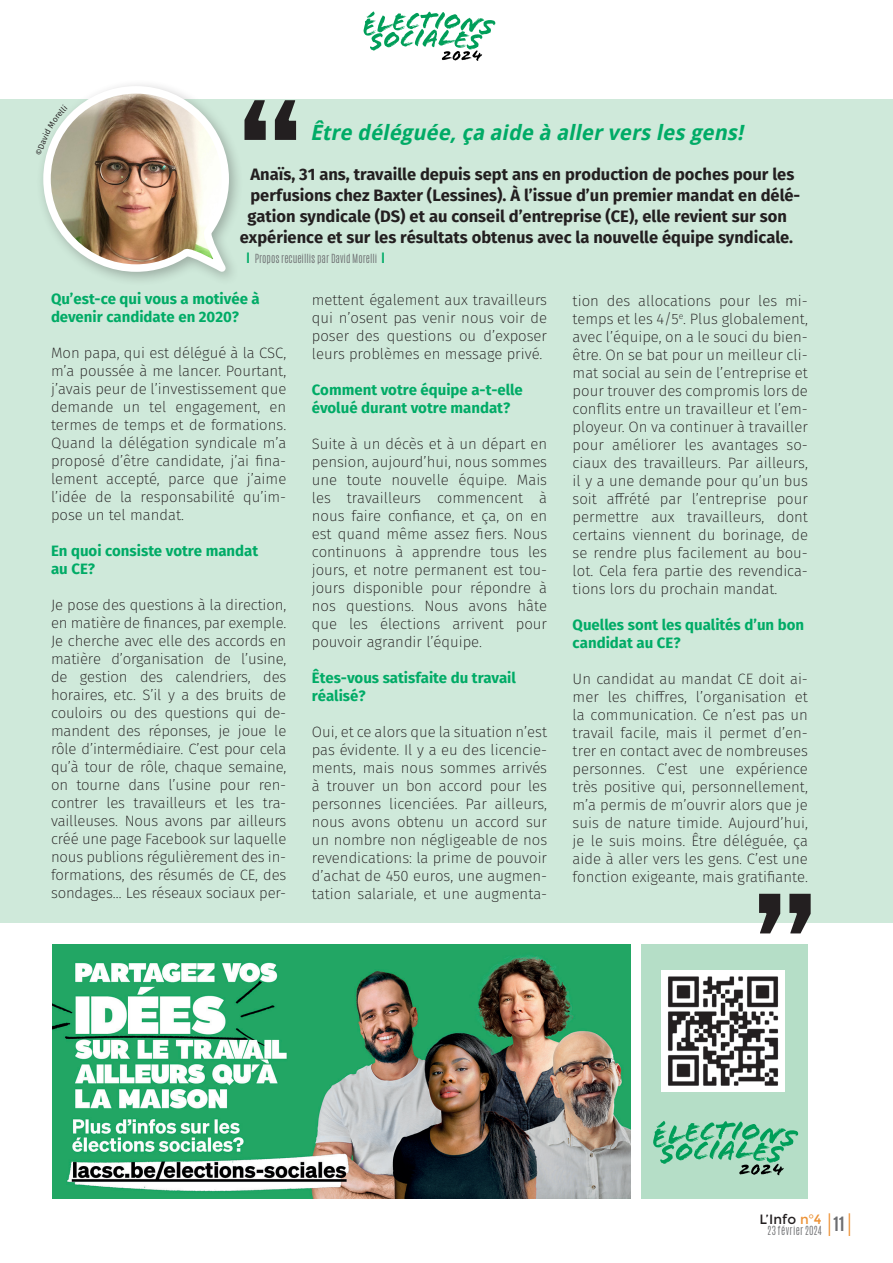
<style>
.page{position:relative;width:893px;height:1263px;background:#fff}
.page>*{position:absolute;margin:0;border:0;box-sizing:border-box;transform-origin:0 0}
.t1{font:300 25.95px "Antonio";color:#ec9134;scale:.64 1}
.t2{font:italic 700 21px "Droid Sans";color:#00ab66}
.Chap{font:700 16.5px "Fira Sans";color:#231f20}
.t3{font:700 16.5px "Antonio";color:#6c6d70}
.Texte{font:200 15px/18px "Fira Sans";color:#231f20;text-align:justify}
.Texte-2{font:700 15px/18px "Fira Sans";color:#00ab66}
.t4{font:13.5px "Montserrat";color:#231f20}
.Chap-2{font:300 10.5px "Antonio";color:#6c6d70}
.Chap-3{font:300 10.5px "Antonio";letter-spacing:.035em;color:#6c6d70}
.s1{font-family:"Montserrat";font-weight:400;font-size:15px;color:#00ab66}
.s2{color:#ec9134}
.s3{font-weight:300;font-size:25.95px;color:#ec9134}
</style>
<div class="page">
<div style="left:0;top:99px;width:893px;height:824px;background:#cfe9da"></div>
<svg style="left:244px;top:100px;width:52px;height:40px"></svg>
<svg style="left:759px;top:894px;width:52px;height:39px"></svg>
<svg style="left:363px;top:11px;width:132px;height:50px"></svg>
<div style="left:36px;top:79px;width:208px;height:207px;background:#231f20;opacity:.3"></div>
<img style="left:52px;top:944px;width:579px;height:254px">
<div style="left:641px;top:944px;width:167px;height:254px;background:#b5dec7"></div>
<svg style="left:653px;top:1121px;width:145px;height:54px"></svg>
<img style="left:661px;top:971px;width:124px;height:120px">
<img style="left:36px;top:82px;width:197px;height:194px">
<p class="t2" style="left:310px;top:117px;width:440px">Être déléguée,ça aide à allerverslesgens!</p>
<p class="Chap" style="left:250px;top:163px;width:545px">Anaïs, 31 ans, travaille depuis sept ans en production de poches pour les</p>
<p class="Chap" style="left:250px;top:184px;width:551px">perfusions chez Baxter (Lessines). À l’issue d’un premier mandat en délé-</p>
<p class="Chap" style="left:247px;top:205px;width:541px">gation syndicale (DS) et au conseil d’entreprise (CE), elle revient sur son</p>
<p class="Chap" style="left:240px;top:226px;width:555px">expérience et sur les résultats obtenus avec la nouvelle équipe syndicale.</p>
<p class="Chap-2" style="left:246px;top:251px;width:141px"><span class="s1">I</span> Propos recueillis par David Morelli <span class="s1">I</span></p>
<p class="Texte-2" style="left:51px;top:289px;width:210px">Qu’est-ce qui vous a motivée à devenir candidate en 2020?</p>
<p class="Texte" style="left:51px;top:343px;width:237px">Mon papa, qui est délégué à la CSC, m’a poussée à me lancer. Pourtant, j’avais peur de l’investissement que demande un tel engagement, en termes de temps et de formations.<br>Quand la délégation syndicale m’a proposé d’être candidate, j’ai fina&shy;lement accepté, parce que j’aime l’idée de la responsabilité qu’im&shy;pose un tel mandat.</p>
<p class="Texte-2" style="left:51px;top:541px;width:209px">En quoi consiste votre mandat au CE?</p>
<p class="Texte" style="left:51px;top:595px;width:237px">Je pose des questions à la direction, en matière de finances, par exemple.<br>Je cherche avec elle des accords en matière d’organisation de l’usine, de gestion des calendriers, des horaires, etc. S’il y a des bruits de couloirs ou des questions qui de&shy;mandent des réponses, je joue le rôle d’intermédiaire. C’est pour cela qu’à tour de rôle, chaque semaine, on tourne dans l’usine pour ren&shy;contrer les travailleurs et les tra&shy;vailleuses. Nous avons par ailleurs créé une page Facebook sur laquelle nous publions régulièrement des in&shy;formations, des résumés de CE, des sondages… Les réseaux sociaux per-</p>
<p class="Texte" style="left:312px;top:290px;width:237px">mettent également aux travailleurs qui n’osent pas venir nous voir de poser des questions ou d’exposer leurs problèmes en message privé.</p>
<p class="Texte-2" style="left:312px;top:380px;width:213px">Comment votre équipe a-t-elle évolué durant votre mandat?</p>
<p class="Texte" style="left:312px;top:434px;width:237px">Suite à un décès et à un départ en pension, aujourd’hui, nous sommes une toute nouvelle équipe. Mais les travailleurs commencent à nous faire confiance, et ça, on en est quand même assez fiers. Nous continuons à apprendre tous les jours, et notre permanent est tou&shy;jours disponible pour répondre à nos questions. Nous avons hâte que les élections arrivent pour pouvoir agrandir l’équipe.</p>
<p class="Texte-2" style="left:312px;top:668px;width:206px">Êtes-vous satisfaite du travail réalisé?</p>
<p class="Texte" style="left:312px;top:722px;width:237px">Oui, et ce alors que la situation n’est pas évidente. Il y a eu des licencie&shy;ments, mais nous sommes arrivés à trouver un bon accord pour les personnes licenciées. Par ailleurs, nous avons obtenu un accord sur un nombre non négligeable de nos revendications: la prime de pouvoir d’achat de 450 euros, une augmen&shy;tation salariale, et une augmenta-</p>
<p class="Texte" style="left:573px;top:292px;width:237px">tion des allocations pour les mi&shy;temps et les 4/5<sup>e</sup>. Plus globalement, avec l’équipe, on a le souci du bien&shy;être. On se bat pour un meilleur cli&shy;mat social au sein de l’entreprise et pour trouver des compromis lors de conflits entre un travailleur et l’em&shy;ployeur. On va continuer à travailler pour améliorer les avantages so&shy;ciaux des travailleurs. Par ailleurs, il y a une demande pour qu’un bus soit affrété par l’entreprise pour permettre aux travailleurs, dont certains viennent du borinage, de se rendre plus facilement au bou&shy;lot. Cela fera partie des revendica&shy;tions lors du prochain mandat.</p>
<p class="Texte-2" style="left:573px;top:616px;width:233px">Quelles sont les qualités d’un bon candidat au CE?</p>
<p class="Texte" style="left:573px;top:670px;width:237px">Un candidat au mandat CE doit ai&shy;mer les chiffres, l’organisation et la communication. Ce n’est pas un travail facile, mais il permet d’en&shy;trer en contact avec de nombreuses personnes. C’est une expérience très positive qui, personnellement, m’a permis de m’ouvrir alors que je suis de nature timide. Aujourd’hui, je le suis moins. Être déléguée, ça aide à aller vers les gens. C’est une fonction exigeante, mais gratifiante.</p>
<p class="t4" style="left:759px;top:1211px;width:64px">L’Info <span class="s2">n°4</span></p>
<p class="t3" style="left:827px;top:1212px;width:19px"><span class="s3">I</span>11</p>
<p class="Chap-3" style="left:768px;top:1223px;width:55px">23 février 2024</p>
<p class="t1" style="left:847px;top:1206px;width:8px">I</p>
</div>
